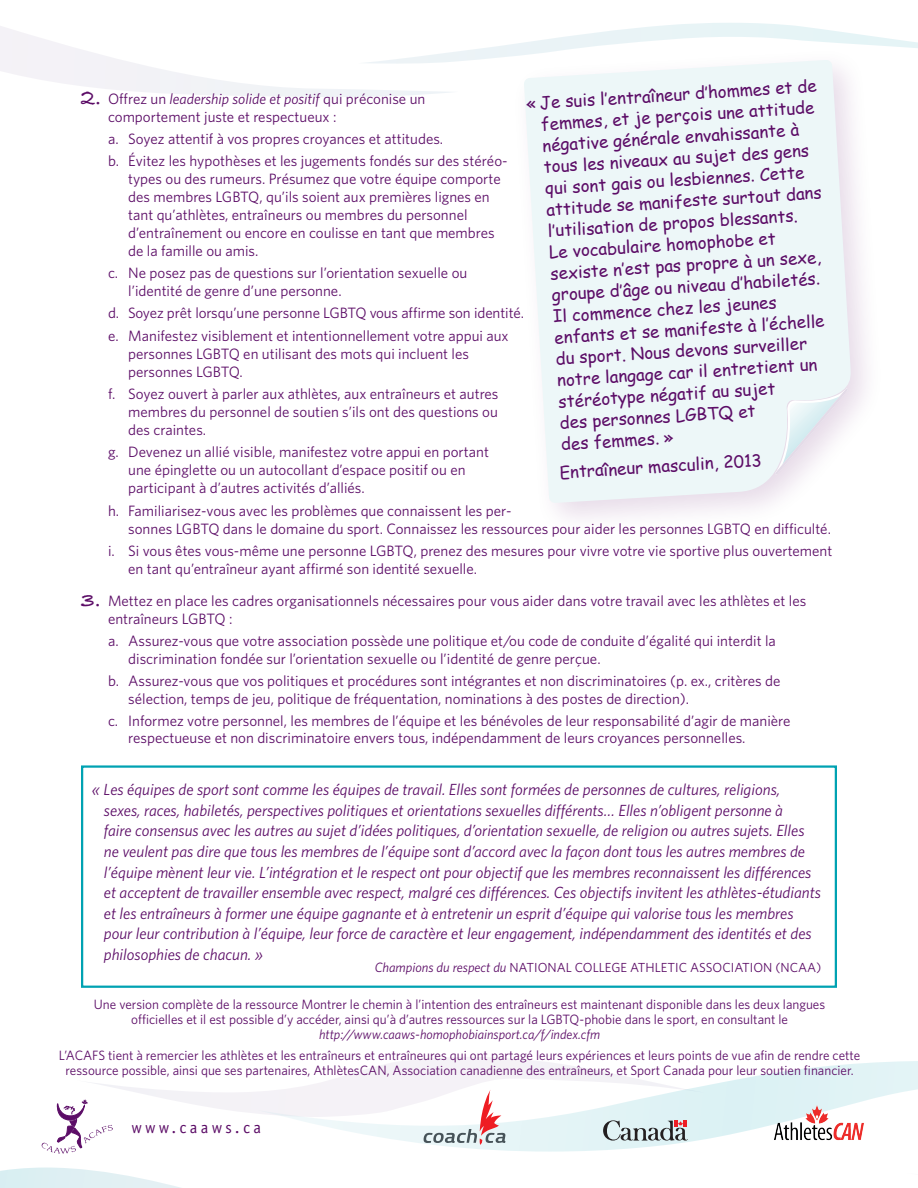
<style>
.page{position:relative;width:918px;height:1188px;background:#fff}
.page>*{position:absolute;margin:0;border:0;box-sizing:border-box;transform-origin:0 0}
.italic_blue{font:16.95px/21.3px "Comic Sans MS";color:#5c0d67}
.t1{font:16.5px "Officina Sans";letter-spacing:.2em;color:#5c0d67}
.quotation{font:italic 16.2px/20.7px "Whitney";color:#5c0d67}
.List_Paragraph{font:15px/18px "Whitney";color:#5c0d67}
.List_Paragraph-2{font:13.5px/14.9px "Whitney";color:#5c0d67;text-align:center}
.t2{font:13.2px "Whitney";color:#5c0d67}
.s1{font-family:"Bradley Hand ITCTT Bold";font-size:24px}
.s2{font-style:italic}
.s3{font-style:italic;font-size:13.5px}
</style>
<div class="page">
<svg style="left:0;top:1168px;width:181px;height:20px"></svg>
<svg style="left:704px;top:1061px;width:214px;height:79px"></svg>
<svg style="left:874px;top:1076px;width:44px;height:64px"></svg>
<svg style="left:0;top:23px;width:918px;height:74px"></svg>
<div style="left:511px;top:47px;width:374px;height:490px;background:#5c0d67;opacity:.15"></div>
<svg style="left:517px;top:55px;width:339px;height:453px;background:#eef6f8"></svg>
<div style="left:81px;top:765px;width:756px;height:223px;border:2px solid #00a2b2"></div>
<img style="left:767px;top:1099px;width:102px;height:42px">
<svg style="left:42px;top:1057px;width:662px;height:97px"></svg>
<p class="italic_blue" style="left:537px;top:93px;width:281px;text-indent:-11px;rotate:-4deg">« Je suis l’entraîneur d’hommes et de femmes, et je perçois une attitude négative générale envahissante à tous les niveaux au sujet des gens qui sont gais ou lesbiennes. Cette attitude se manifeste surtout dans l’utilisation de propos blessants.<br>Le vocabulaire homophobe et sexiste n’est pas propre à un sexe, groupe d’âge ou niveau d’habiletés.<br>Il commence chez les jeunes enfants et se manifeste à l’échelle du sport. Nous devons surveiller notre langage car il entretient un stéréotype négatif au sujet<br>des personnes LGBTQ et<br>des femmes. »</p>
<p class="italic_blue" style="left:559px;top:462px;width:204px;rotate:-4deg">Entraîneur masculin, 2013</p>
<p class="List_Paragraph" style="left:108px;top:89px;width:319px;text-indent:-27px"><span class="s1">2.</span> Offrez un <span class="s2">leadership solide et positif</span> qui préconise un comportement juste et respectueux :</p>
<p class="List_Paragraph" style="left:108px;top:129px;width:337px">a. Soyez attentif à vos propres croyances et attitudes.</p>
<p class="List_Paragraph" style="left:128px;top:151px;width:381px;text-indent:-20px">b. Évitez les hypothèses et les jugements fondés sur des stéréo&shy;types ou des rumeurs. Présumez que votre équipe comporte des membres LGBTQ, qu’ils soient aux premières lignes en tant qu’athlètes, entraîneurs ou membres du personnel d’entraînement ou encore en coulisse en tant que membres de la famille ou amis.</p>
<p class="List_Paragraph" style="left:128px;top:264px;width:341px;text-indent:-20px">c. Ne posez pas de questions sur l’orientation sexuelle ou l’identité de genre d’une personne.</p>
<p class="List_Paragraph" style="left:108px;top:304px;width:418px">d. Soyez prêt lorsqu’une personne LGBTQ vous affirme son identité.</p>
<p class="List_Paragraph" style="left:128px;top:326px;width:382px;text-indent:-20px">e. Manifestez visiblement et intentionnellement votre appui aux personnes LGBTQ en utilisant des mots qui incluent les personnes LGBTQ.</p>
<p class="List_Paragraph" style="left:128px;top:385px;width:372px;text-align:justify;text-indent:-20px">f. Soyez ouvert à parler aux athlètes, aux entraîneurs et autres membres du personnel de soutien s’ils ont des questions ou des craintes.</p>
<p class="List_Paragraph" style="left:128px;top:443px;width:362px;text-indent:-20px">g. Devenez un allié visible, manifestez votre appui en portant une épinglette ou un autocollant d’espace positif ou en participant à d’autres activités d’alliés.</p>
<p class="List_Paragraph" style="left:128px;top:501px;width:704px;text-indent:-20px">h. Familiarisez-vous avec les problèmes que connaissent les per-<br>sonnes LGBTQ dans le domaine du sport. Connaissez les ressources pour aider les personnes LGBTQ en difficulté.</p>
<p class="List_Paragraph" style="left:128px;top:542px;width:706px;text-indent:-20px">i. Si vous êtes vous-même une personne LGBTQ, prenez des mesures pour vivre votre vie sportive plus ouvertement en tant qu’entraîneur ayant affirmé son identité sexuelle.</p>
<p class="List_Paragraph" style="left:108px;top:591px;width:700px;text-indent:-27px"><span class="s1">3.</span> Mettez en place les cadres organisationnels nécessaires pour vous aider dans votre travail avec les athlètes et les entraîneurs LGBTQ :</p>
<p class="List_Paragraph" style="left:128px;top:631px;width:649px;text-indent:-20px">a. Assurez-vous que votre association possède une politique et/ou code de conduite d’égalité qui interdit la discrimination fondée sur l’orientation sexuelle ou l’identité de genre perçue.</p>
<p class="List_Paragraph" style="left:128px;top:671px;width:654px;text-indent:-20px">b. Assurez-vous que vos politiques et procédures sont intégrantes et non discriminatoires (p. ex., critères de sélection, temps de jeu, politique de fréquentation, nominations à des postes de direction).</p>
<p class="List_Paragraph" style="left:128px;top:711px;width:664px;text-indent:-20px">c. Informez votre personnel, les membres de l’équipe et les bénévoles de leur responsabilité d’agir de manière respectueuse et non discriminatoire envers tous, indépendamment de leurs croyances personnelles.</p>
<p class="quotation" style="left:104px;top:779px;width:719px;text-indent:-12px">« Les équipes de sport sont comme les équipes de travail. Elles sont formées de personnes de cultures, religions, sexes, races, habiletés, perspectives politiques et orientations sexuelles différents… Elles n’obligent personne à<br>faire consensus avec les autres au sujet d’idées politiques, d’orientation sexuelle, de religion ou autres sujets. Elles ne veulent pas dire que tous les membres de l’équipe sont d’accord avec la façon dont tous les autres membres de l’équipe mènent leur vie. L’intégration et le respect ont pour objectif que les membres reconnaissent les différences et acceptent de travailler ensemble avec respect, malgré ces différences. Ces objectifs invitent les athlètes-étudiants et les entraîneurs à former une équipe gagnante et à entretenir un esprit d’équipe qui valorise tous les membres pour leur contribution à l’équipe, leur force de caractère et leur engagement, indépendamment des identités et des philosophies de chacun. »</p>
<p class="t2" style="left:375px;top:960px;width:448px"><span class="s3">Champions du respect du</span> NATIONAL COLLEGE ATHLETIC ASSOCIATION (NCAA)</p>
<p class="List_Paragraph-2" style="left:94px;top:997px;width:733px">Une version complète de la ressource Montrer le chemin à l’intention des entraîneurs est maintenant disponible dans les deux langues officielles et il est possible d’y accéder, ainsi qu’à d’autres ressources sur la LGBTQ-phobie dans le sport, en consultant le <span class="s2">http://www.caaws-homophobiainsport.ca/f/index.cfm</span></p>
<p class="List_Paragraph-2" style="left:59px;top:1048px;width:803px">L’ACAFS tient à remercier les athlètes et les entraîneurs et entraîneures qui ont partagé leurs expériences et leurs points de vue afin de rendre cette ressource possible, ainsi que ses partenaires, AthlètesCAN, Association canadienne des entraîneurs, et Sport Canada pour leur soutien financier.</p>
<p class="t1" style="left:131px;top:1118px;width:131px">www.caaws.ca</p>
</div>
